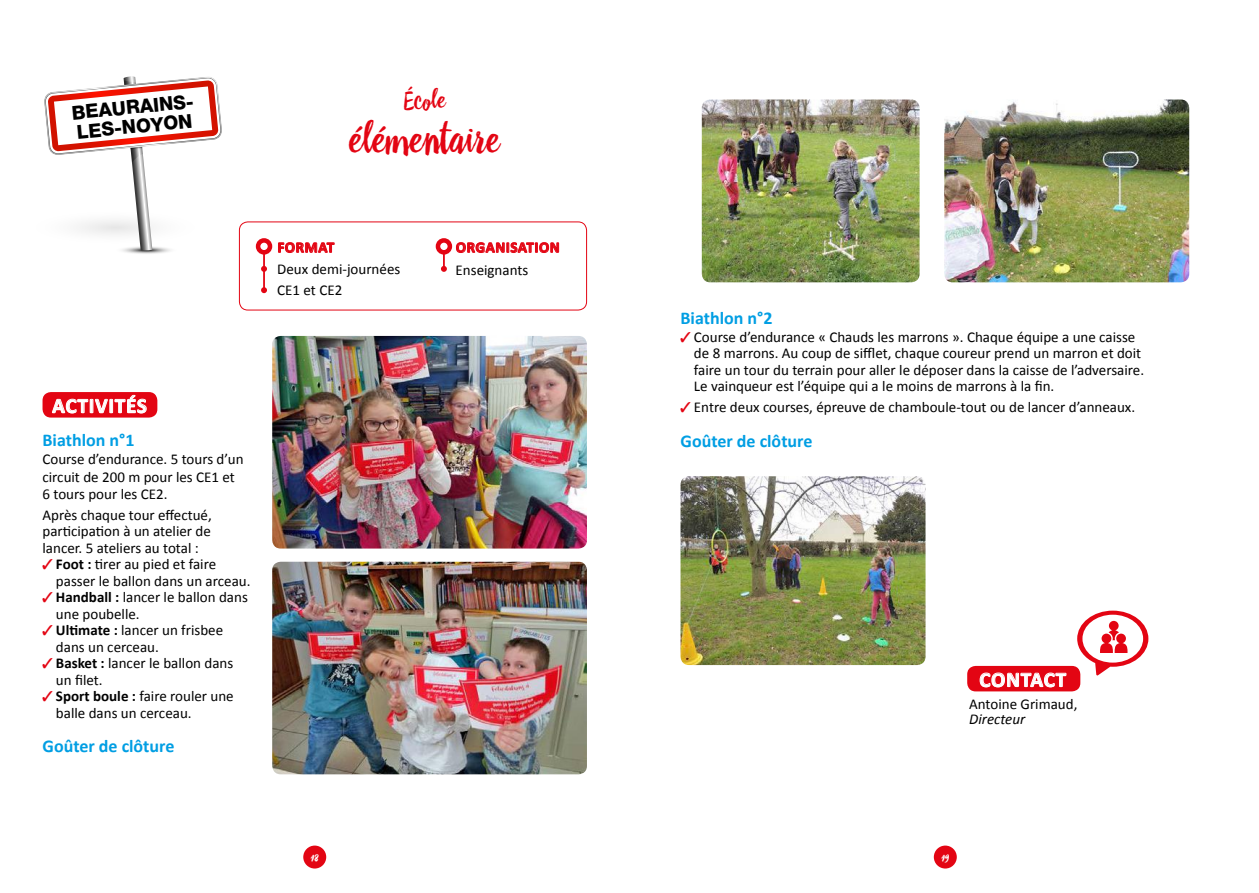
<style>
.page{position:relative;width:1259px;height:893px;background:#fff}
.page>*{position:absolute;margin:0;border:0;box-sizing:border-box;transform-origin:0 0}
.t1{font:42px "Drina";color:#e30513}
.t2{font:25.5px "Drina";color:#e30513}
.t3{font:700 21px "Calibri";letter-spacing:.04em;color:#fff}
.t4{font:800 19.35px/19.4px "Helvetica Neue";color:#000}
.t5{font:700 18px "Calibri";color:#009ee3}
.t6{font:15px/16.5px "Calibri";color:#000}
.t7{font:700 15px "Calibri";letter-spacing:.04em;color:#e30513}
.t8{font:italic 15px "Calibri";color:#000}
.t9{font:12px "Drina";color:#fff}
.s1{color:#e30513}
.s2{font-weight:700}
</style>
<div class="page">
<div style="left:303px;top:846px;width:23px;height:22px;background:#e30513;border-radius:50%"></div>
<div style="left:934px;top:846px;width:22px;height:22px;background:#e30513;border-radius:50%"></div>
<svg style="left:44px;top:77px;width:178px;height:177px"></svg>
<svg style="left:456px;top:242px;width:103px;height:11px"></svg>
<hr style="left:263px;top:247px;width:2px;height:45px;background:#e30513">
<svg style="left:258px;top:240px;width:12px;height:12px"></svg>
<div style="left:256px;top:238px;width:16px;height:17px;border:4px solid #e30513;border-radius:50%"></div>
<div style="left:436px;top:238px;width:16px;height:17px;border:4px solid #e30513;border-radius:50%"></div>
<svg style="left:261px;top:287px;width:6px;height:6px"></svg>
<svg style="left:261px;top:266px;width:6px;height:6px"></svg>
<svg style="left:441px;top:250px;width:6px;height:22px"></svg>
<div style="left:43px;top:392px;width:114px;height:26px;background:#e30513;border-radius:9px"></div>
<svg style="left:52px;top:395px;width:95px;height:18px"></svg>
<svg style="left:278px;top:242px;width:56px;height:11px"></svg>
<div style="left:239px;top:222px;width:348px;height:88px;border:1px solid #e30513;border-radius:9px"></div>
<svg style="left:1077px;top:611px;width:71px;height:65px"></svg>
<div style="left:967px;top:666px;width:113px;height:25px;background:#e30513;border-radius:9px"></div>
<svg style="left:980px;top:672px;width:86px;height:15px"></svg>
<img style="left:944px;top:99px;width:245px;height:183px">
<img style="left:702px;top:99px;width:217px;height:183px">
<img style="left:680px;top:476px;width:245px;height:189px">
<img style="left:272px;top:562px;width:315px;height:212px">
<img style="left:272px;top:336px;width:315px;height:213px">
<p class="t4" style="left:71px;top:104px;width:126px;rotate:-6deg">BEAURAINS-<br>LES-NOYON</p>
<h2 class="t2" style="left:404px;top:85px;width:43px">École</h2>
<h1 class="t1" style="left:349px;top:114px;width:152px">élémentaire</h1>
<p class="t7" style="left:277px;top:238px;width:58px">FORMAT</p>
<p class="t6" style="left:277px;top:257px;width:125px;line-height:21.5px">Deux demi-journées<br>CE1 et CE2</p>
<h3 class="t3" style="left:52px;top:393px;width:96px">ACTIVITÉS</h3>
<p class="t5" style="left:43px;top:429px;width:93px">Biathlon n°1</p>
<p class="t6" style="left:43px;top:450px;width:203px;line-height:18px">Course d’endurance. 5 tours d’un circuit de 200 m pour les CE1 et</p>
<p class="t6" style="left:43px;top:483px;width:171px;line-height:20.7px">6 tours pour les CE2.<br>Après chaque tour effectué,</p>
<p class="t6" style="left:43px;top:522px;width:170px">participation à un atelier de lancer. 5 ateliers au total :</p>
<p class="t6" style="left:56px;top:555px;width:196px;text-indent:-13px"><span class="s1">✓</span> <span class="s2">Foot :</span> tirer au pied et faire passer le ballon dans un arceau.</p>
<p class="t6" style="left:56px;top:588px;width:193px;text-indent:-13px"><span class="s1">✓</span> <span class="s2">Handball :</span> lancer le ballon dans une poubelle.</p>
<p class="t6" style="left:56px;top:621px;width:169px;text-indent:-13px"><span class="s1">✓</span> <span class="s2">Ultimate :</span> lancer un frisbee dans un cerceau.</p>
<p class="t6" style="left:56px;top:654px;width:179px;text-indent:-13px"><span class="s1">✓</span> <span class="s2">Basket :</span> lancer le ballon dans un filet.</p>
<p class="t6" style="left:56px;top:687px;width:179px;text-indent:-13px"><span class="s1">✓</span> <span class="s2">Sport boule :</span> faire rouler une balle dans un cerceau.</p>
<p class="t5" style="left:43px;top:735px;width:133px">Goûter de clôture</p>
<p class="t7" style="left:456px;top:238px;width:105px">ORGANISATION</p>
<p class="t6" style="left:455px;top:261px;width:74px">Enseignants</p>
<p class="t5" style="left:680px;top:307px;width:93px">Biathlon n°2</p>
<p class="t6" style="left:694px;top:328px;width:451px;text-indent:-13px"><span class="s1">✓</span> Course d’endurance « Chauds les marrons ». Chaque équipe a une caisse de 8 marrons. Au coup de sifflet, chaque coureur prend un marron et doit faire un tour du terrain pour aller le déposer dans la caisse de l’adversaire.<br>Le vainqueur est l’équipe qui a le moins de marrons à la fin.</p>
<p class="t6" style="left:680px;top:398px;width:456px"><span class="s1">✓</span> Entre deux courses, épreuve de chamboule-tout ou de lancer d’anneaux.</p>
<p class="t5" style="left:680px;top:430px;width:133px">Goûter de clôture</p>
<h3 class="t3" style="left:979px;top:666px;width:88px">CONTACT</h3>
<p class="t6" style="left:969px;top:695px;width:110px">Antoine Grimaud,</p>
<p class="t8" style="left:969px;top:710px;width:58px">Directeur</p>
<p class="t9" style="left:311px;top:850px;width:9px">18</p>
<p class="t9" style="left:941px;top:850px;width:9px">19</p>
</div>
